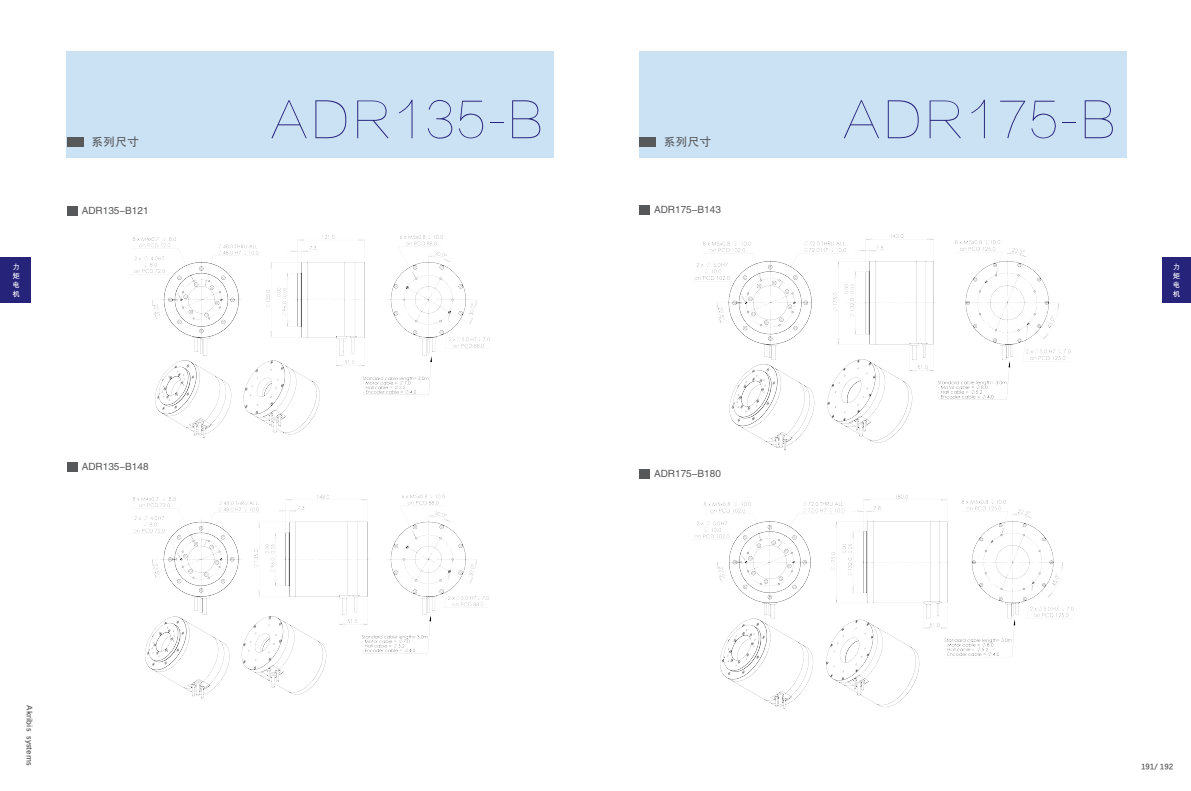
<style>
.page{position:relative;width:1191px;height:791px;background:#fff}
.page>*{position:absolute;margin:0;border:0;box-sizing:border-box;transform-origin:0 0}
.t1{font:50px "FZLTCXHJW GB1 0";color:#26237b}
.t2{font:12px "FZHTJW GB1 0";color:#57585a}
.t3{font:10px "FZHTJW GB1 0";color:#57585a}
.t4{font:700 8px "Deng Xian";letter-spacing:.02em;color:#57585a}
.t5{font:700 7px/9.1px "Deng Xian";color:#fff;text-align:justify}
</style>
<div class="page">
<div style="left:639px;top:51px;width:487px;height:107px;background:#cbe2f5"></div>
<div style="left:639px;top:137px;width:16px;height:10px;background:#57585a"></div>
<div style="left:67px;top:51px;width:487px;height:107px;background:#cbe2f5"></div>
<div style="left:67px;top:137px;width:16px;height:10px;background:#57585a"></div>
<div style="left:1162px;top:258px;width:29px;height:45px;background:#26237b"></div>
<div style="left:67px;top:462px;width:11px;height:10px;background:#57585a"></div>
<div style="left:67px;top:206px;width:11px;height:10px;background:#57585a"></div>
<div style="left:639px;top:205px;width:11px;height:10px;background:#57585a"></div>
<div style="left:639px;top:469px;width:11px;height:10px;background:#57585a"></div>
<div style="left:0;top:258px;width:30px;height:45px;background:#26237b"></div>
<img style="left:133px;top:235px;width:357px;height:203px">
<img style="left:132px;top:494px;width:357px;height:205px">
<img style="left:694px;top:234px;width:377px;height:217px">
<img style="left:694px;top:495px;width:380px;height:214px">
<p class="t5" style="left:13px;top:261px;width:8px">力矩电机</p>
<p class="t2" style="left:91px;top:135px;width:49px">系列尺寸</p>
<p class="t3" style="left:82px;top:205px;width:68px">ADR135-B121</p>
<p class="t3" style="left:82px;top:461px;width:68px">ADR135-B148</p>
<p class="t4" style="left:35px;top:705px;width:62px;rotate:90deg">Akribis systems</p>
<h1 class="t1" style="left:269px;top:94px;width:276px">ADR135-B</h1>
<p class="t2" style="left:663px;top:135px;width:49px">系列尺寸</p>
<p class="t3" style="left:654px;top:204px;width:68px">ADR175-B143</p>
<p class="t3" style="left:654px;top:468px;width:68px">ADR175-B180</p>
<h1 class="t1" style="left:841px;top:94px;width:277px">ADR175-B</h1>
<p class="t5" style="left:1173px;top:261px;width:8px">力矩电机</p>
<p class="t4" style="left:1141px;top:761px;width:34px">191/ 192</p>
</div>
